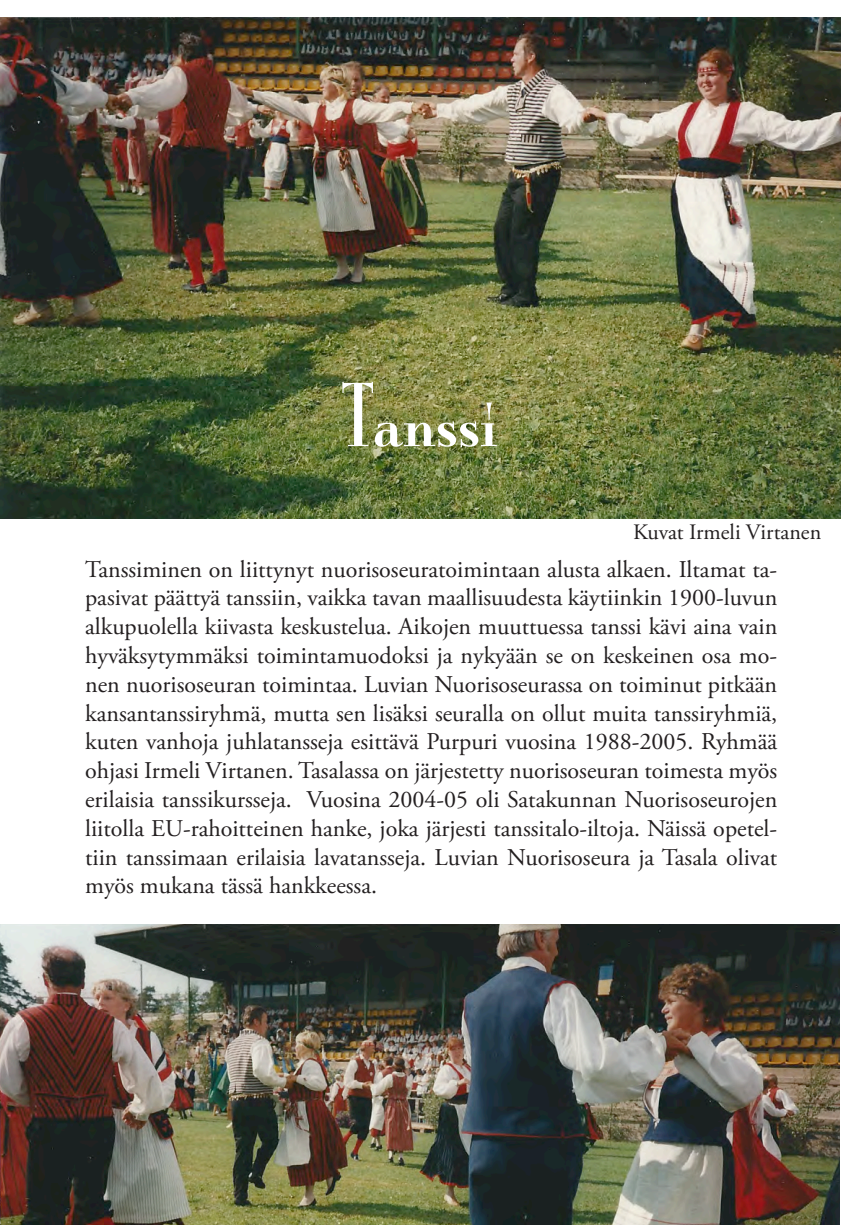
<style>
.page{position:relative;width:857px;height:1225px;background:#fff}
.page>*{position:absolute;margin:0;border:0;box-sizing:border-box;transform-origin:0 0}
.t1{font:80px "Mona Lisa Solid ITCTT";color:#fff}
.t2{font:24px/28.8px "Adobe Garamond Pro";color:#231f20;text-align:justify}
.t3{font:22px "Adobe Garamond Pro";color:#231f20}
</style>
<div class="page">
<img style="left:0;top:17px;width:840px;height:502px">
<img style="left:0;top:924px;width:839px;height:301px">
<p class="t1" style="left:342px;top:354px;width:157px">Tanssi</p>
<p class="t3" style="left:632px;top:519px;width:189px">Kuvat Irmeli Virtanen</p>
<p class="t2" style="left:85px;top:555px;width:693px">Tanssiminen on liittynyt nuorisoseuratoimintaan alusta alkaen. Iltamat ta&shy;pasivat päättyä tanssiin, vaikka tavan maallisuudesta käytiinkin 1900-luvun alkupuolella kiivasta keskustelua. Aikojen muuttuessa tanssi kävi aina vain hyväksytymmäksi toimintamuodoksi ja nykyään se on keskeinen osa mo&shy;nen nuorisoseuran toimintaa. Luvian Nuorisoseurassa on toiminut pitkään kansantanssiryhmä, mutta sen lisäksi seuralla on ollut muita tanssiryhmiä, kuten vanhoja juhlatansseja esittävä Purpuri vuosina 1988-2005. Ryhmää ohjasi Irmeli Virtanen. Tasalassa on järjestetty nuorisoseuran toimesta myös erilaisia tanssikursseja. Vuosina 2004-05 oli Satakunnan Nuorisoseurojen liitolla EU-rahoitteinen hanke, joka järjesti tanssitalo-iltoja. Näissä opetel&shy;tiin tanssimaan erilaisia lavatansseja. Luvian Nuorisoseura ja Tasala olivat myös mukana tässä hankkeessa.</p>
</div>
